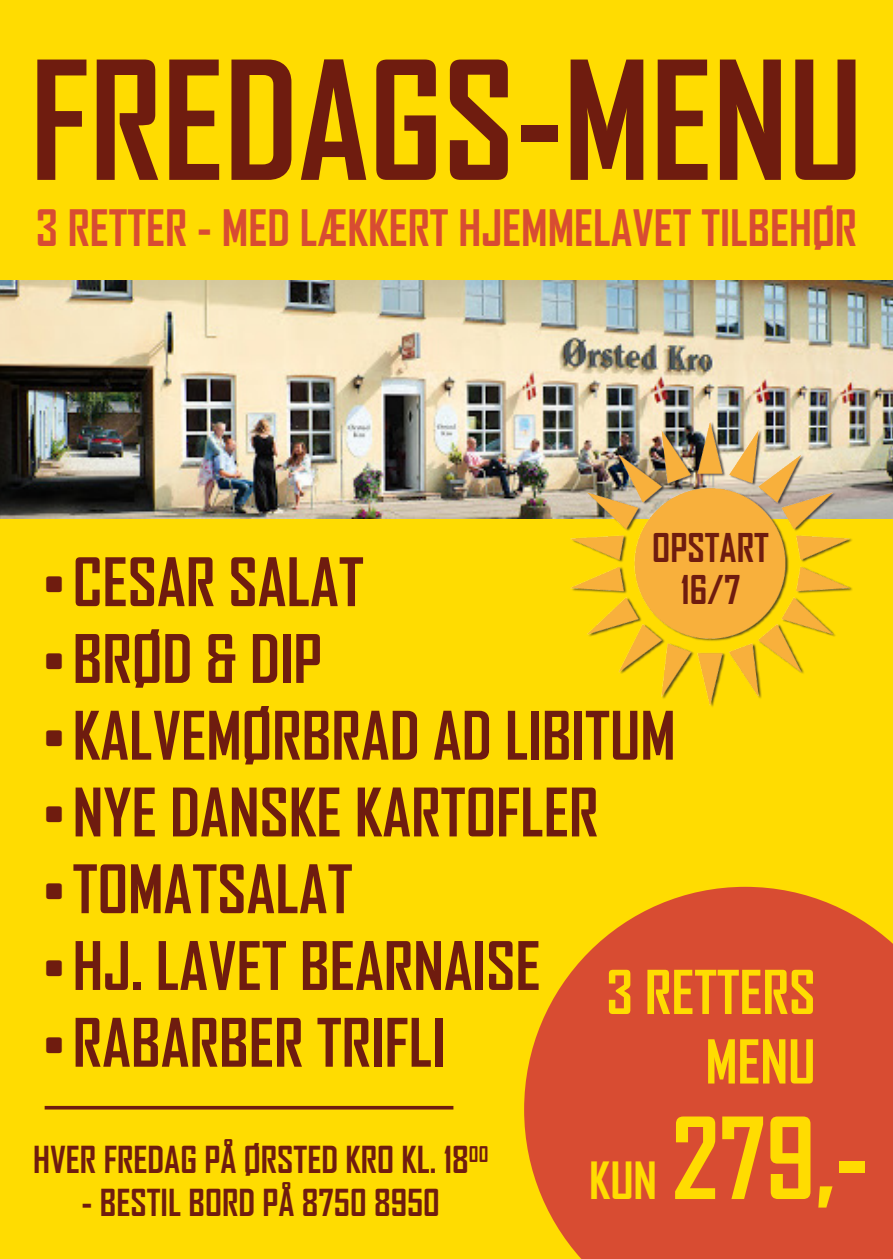
<style>
.page{position:relative;width:893px;height:1259px;background:#ffdc01}
.page>*{position:absolute;margin:0;border:0;box-sizing:border-box;transform-origin:0 0}
.t1{font:700 157.5px "Agency FB";color:#6f1c0f}
.t2{font:700 108px "Agency FB";color:#ffdc01}
.t3{font:700 63.9px "Agency FB";color:#6f1c0f}
.t4{font:700 57.9px/69.6px "Agency FB";color:#ffdc01;text-align:right}
.t5{font:700 49.2px "Agency FB";color:#ffdc01}
.t6{font:700 48px "Agency FB";color:#d84c32}
.t7{font:700 38.1px "Agency FB";color:#6f1c0f}
.t8{font:700 35.7px "Agency FB";color:#6f1c0f}
.s1{font-size:42px}
</style>
<div class="page">
<svg style="left:524px;top:887px;width:369px;height:372px;fill:#d84c32"></svg>
<hr style="left:45px;top:1106px;width:408px;height:3px;background:#6f1c0f">
<img style="left:0;top:281px;width:893px;height:237px">
<div style="left:571px;top:421px;width:282px;height:287px;background:#231f20;opacity:.75"></div>
<img style="left:571px;top:421px;width:279px;height:284px">
<p class="t1" style="left:30px;top:23px;width:834px">FREDAGS-MENU</p>
<p class="t6" style="left:36px;top:198px;width:823px">3 RETTER - MED LÆKKERT HJEMMELAVET TILBEHØR</p>
<p class="t7" style="left:652px;top:524px;width:118px">OPSTART</p>
<p class="t7" style="left:681px;top:565px;width:61px">16/7</p>
<p class="t3" style="left:45px;top:542px;width:321px"><span class="s1">•</span> CESAR SALAT</p>
<p class="t3" style="left:45px;top:619px;width:279px"><span class="s1">•</span> BRØD &amp; DIP</p>
<p class="t3" style="left:45px;top:696px;width:632px"><span class="s1">•</span> KALVEMØRBRAD AD LIBITUM</p>
<p class="t3" style="left:45px;top:772px;width:555px"><span class="s1">•</span> NYE DANSKE KARTOFLER</p>
<p class="t3" style="left:45px;top:849px;width:309px"><span class="s1">•</span> TOMATSALAT</p>
<p class="t3" style="left:45px;top:926px;width:497px"><span class="s1">•</span> HJ. LAVET BEARNAISE</p>
<p class="t3" style="left:45px;top:1003px;width:402px"><span class="s1">•</span> RABARBER TRIFLI</p>
<p class="t4" style="left:606px;top:956px;width:211px">3 RETTERS<br>MENU</p>
<p class="t8" style="left:33px;top:1138px;width:457px">HVER FREDAG PÅ ØRSTED KRO KL. 18<sup>00</sup></p>
<p class="t8" style="left:82px;top:1180px;width:360px">- BESTIL BORD PÅ 8750 8950</p>
<p class="t5" style="left:589px;top:1150px;width:69px">KUN</p>
<p class="t2" style="left:671px;top:1091px;width:199px">279,-</p>
</div>
